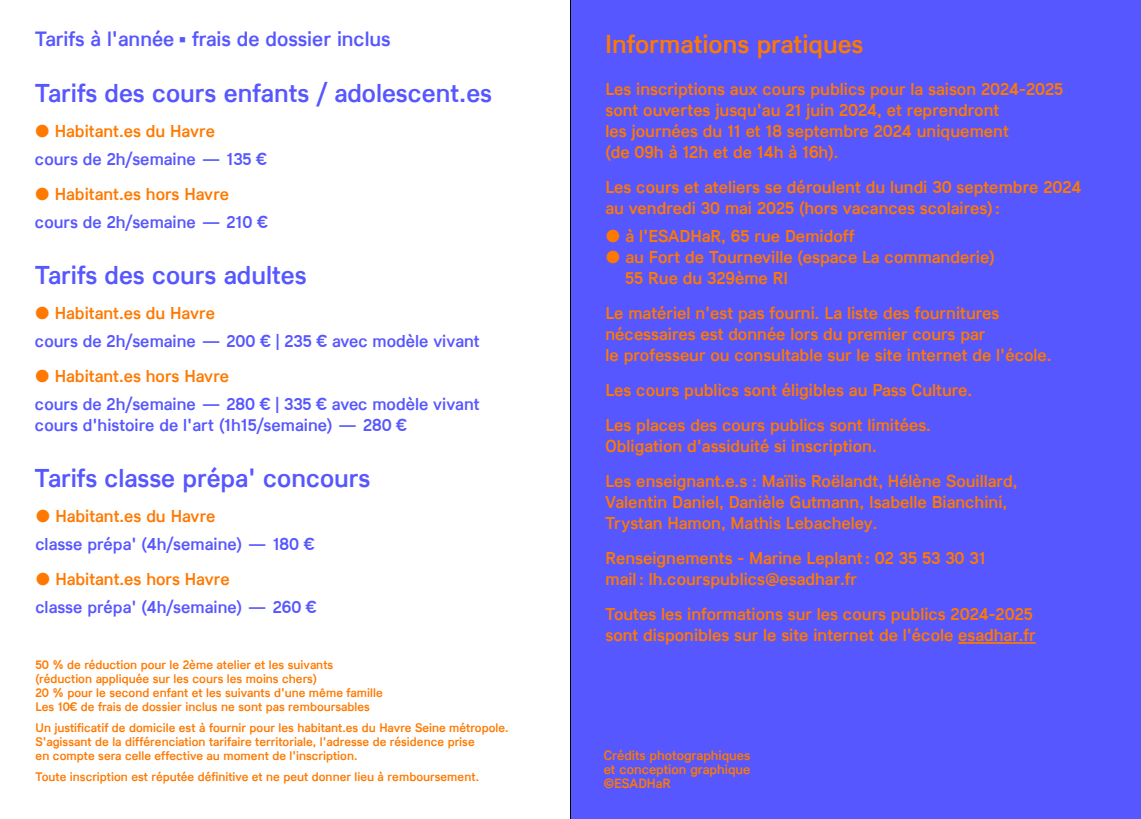
<style>
.page{position:relative;width:1141px;height:819px;background:#fff}
.page>*{position:absolute;margin:0;border:0;box-sizing:border-box;transform-origin:0 0}
.t1{font:500 26.25px "Lunchtype";color:#5757ff}
.t2{font:500 26.25px "Lunchtype";color:#ff7900}
.t3{font:500 21px "Lunchtype";color:#5757ff}
.t4{font:500 17.5px/21px "Lunchtype";color:#ff7900}
.t5{font:500 17.5px/21px "Lunchtype";color:#5757ff}
.t6{font:500 13.65px/14px "Lunchtype";color:#ff7900;text-align:justify}
.t7{font:500 12.6px/14px "Lunchtype";color:#ff7900}
.s1{font-family:"Karrik";font-weight:400}
</style>
<div class="page">
<div style="left:570px;top:0;width:571px;height:819px;background:#5757ff"></div>
<svg style="left:958px;top:642px;width:78px;height:1px"></svg>
<hr style="left:570px;top:0;width:1px;height:819px;background:#000">
<p class="t3" style="left:35px;top:30px;width:357px">Tarifs à l'année <span class="s1">•</span> frais de dossier inclus</p>
<h1 class="t1" style="left:35px;top:82px;width:459px">Tarifs des cours enfants / adolescent.es</h1>
<p class="t4" style="left:35px;top:120px;width:182px">• Habitant.es du Havre</p>
<p class="t5" style="left:35px;top:149px;width:234px">cours de 2h/semaine — 135 €</p>
<p class="t4" style="left:35px;top:183px;width:196px">• Habitant.es hors Havre</p>
<p class="t5" style="left:35px;top:212px;width:234px">cours de 2h/semaine — 210 €</p>
<h1 class="t1" style="left:35px;top:264px;width:273px">Tarifs des cours adultes</h1>
<p class="t4" style="left:35px;top:302px;width:182px">• Habitant.es du Havre</p>
<p class="t5" style="left:35px;top:331px;width:446px">cours de 2h/semaine — 200 € | 235 € avec modèle vivant</p>
<p class="t4" style="left:35px;top:365px;width:196px">• Habitant.es hors Havre</p>
<p class="t5" style="left:35px;top:394px;width:446px">cours de 2h/semaine — 280 € | 335 € avec modèle vivant cours d'histoire de l'art (1h15/semaine) — 280 €</p>
<h1 class="t1" style="left:35px;top:467px;width:337px">Tarifs classe prépa' concours</h1>
<p class="t4" style="left:35px;top:505px;width:182px">• Habitant.es du Havre</p>
<p class="t5" style="left:35px;top:534px;width:280px">classe prépa' (4h/semaine) — 180 €</p>
<p class="t4" style="left:35px;top:568px;width:196px">• Habitant.es hors Havre</p>
<p class="t5" style="left:35px;top:597px;width:283px">classe prépa' (4h/semaine) — 260 €</p>
<p class="t7" style="left:35px;top:658px;width:349px">50 % de réduction pour le 2ème atelier et les suivants (réduction appliquée sur les cours les moins chers)<br>20 % pour le second enfant et les suivants d'une même famille Les 10€ de frais de dossier inclus ne sont pas remboursables</p>
<p class="t7" style="left:35px;top:721px;width:475px">Un justificatif de domicile est à fournir pour les habitant.es du Havre Seine métropole.<br>S'agissant de la différenciation tarifaire territoriale, l'adresse de résidence prise<br>en compte sera celle effective au moment de l'inscription.</p>
<p class="t7" style="left:36px;top:770px;width:445px">Toute inscription est réputée définitive et ne peut donner lieu à remboursement.</p>
<h1 class="t2" style="left:605px;top:33px;width:260px">Informations pratiques</h1>
<p class="t4" style="left:605px;top:79px;width:459px">Les inscriptions aux cours publics pour la saison 2024-2025 sont ouvertes jusqu'au 21 juin 2024, et reprendront<br>les journées du 11 et 18 septembre 2024 uniquement<br>(de 09h à 12h et de 14h à 16h).</p>
<p class="t4" style="left:605px;top:177px;width:477px">Les cours et ateliers se déroulent du lundi 30 septembre 2024 au vendredi 30 mai 2025 (hors vacances scolaires) :</p>
<p class="t4" style="left:605px;top:225px;width:250px">• à l'ESADHaR, 65 rue Demidoff</p>
<p class="t4" style="left:625px;top:246px;width:371px;text-indent:-20px">• au Fort de Tourneville (espace La commanderie)<br>55 Rue du 329ème RI</p>
<p class="t4" style="left:605px;top:303px;width:448px">Le matériel n'est pas fourni. La liste des fournitures nécessaires est donnée lors du premier cours par<br>le professeur ou consultable sur le site internet de l'école.</p>
<p class="t4" style="left:605px;top:373px;width:368px;line-height:35px">Les cours publics sont éligibles au Pass Culture.<br>Les places des cours publics sont limitées.</p>
<p class="t4" style="left:605px;top:429px;width:413px;line-height:35px">Obligation d'assiduité si inscription.<br>Les enseignant.e.s : Maïlis Roëlandt, Hélène Souillard,</p>
<p class="t4" style="left:605px;top:492px;width:403px">Valentin Daniel, Danièle Gutmann, Isabelle Bianchini,<br>Trystan Hamon, Mathis Lebacheley.</p>
<p class="t4" style="left:605px;top:548px;width:382px">Renseignements - Marine Leplant : 02 35 53 30 31 mail : lh.courspublics@esadhar.fr</p>
<p class="t4" style="left:605px;top:604px;width:432px">Toutes les informations sur les cours publics 2024-2025 sont disponibles sur le site internet de l'école esadhar.fr</p>
<p class="t6" style="left:604px;top:749px;width:148px">Crédits photographiques et conception graphique ©ESADHaR</p>
</div>
